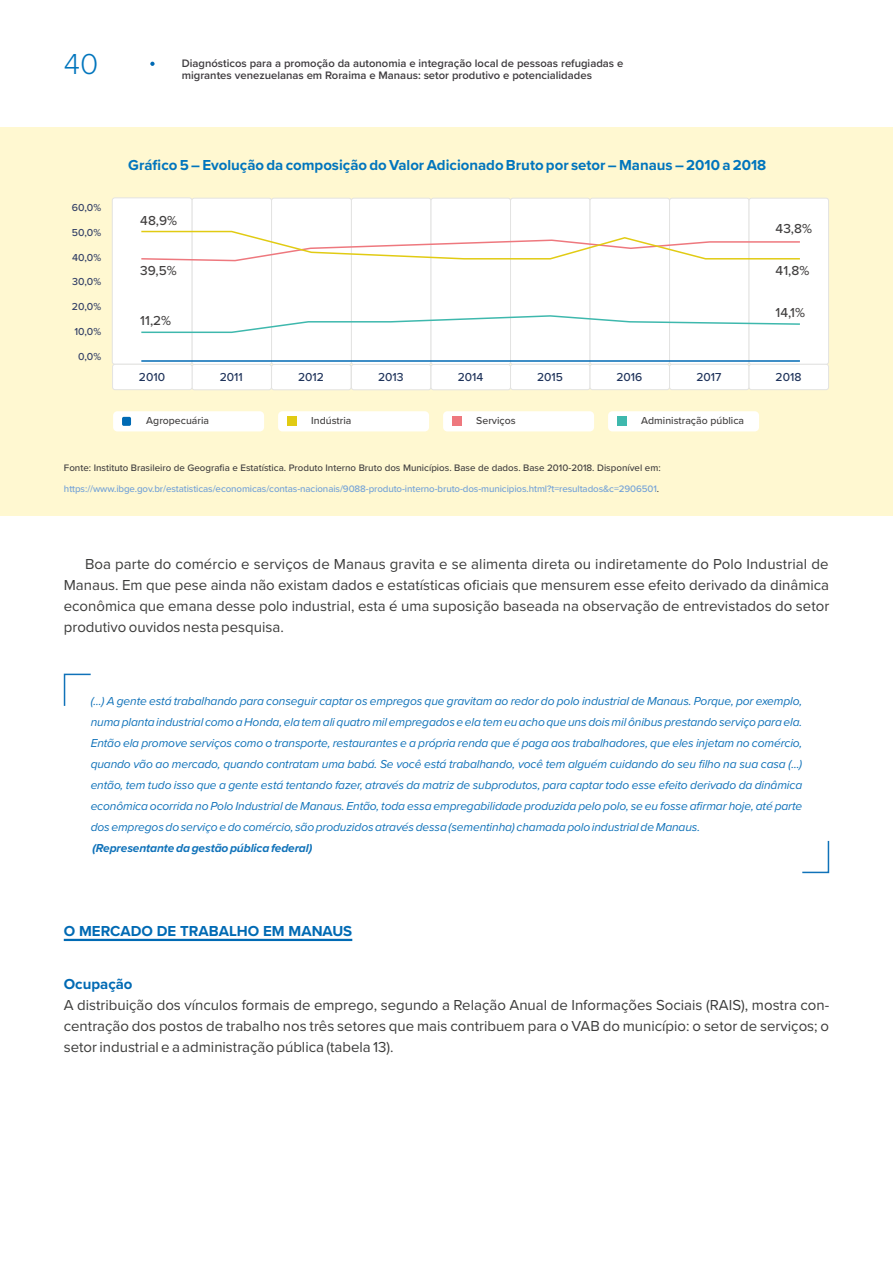
<style>
.page{position:relative;width:893px;height:1263px;background:#fff}
.page>*{position:absolute;margin:0;border:0;box-sizing:border-box;transform-origin:0 0}
.t1{font:300 30px "Proxima Nova";color:#0075bd}
.t2{font:15px/21px "Proxima Nova";color:#3c3c3b;text-align:justify}
.t3{font:700 15px "Proxima Nova";color:#0075bd}
.t4{font:700 15px "Proxima Nova";color:#006ab4}
.t5{font:500 13.5px "Proxima Nova";color:#424040}
.t6{font:italic 12px/21px "Proxima Nova";letter-spacing:-.01em;color:#1072b9;text-align:justify}
.t7{font:italic 700 12px "Proxima Nova";letter-spacing:-.01em;color:#1072b9}
.t8{font:500 12px "Proxima Nova";color:#1f335b}
.t9{font:600 11.25px/12px "Proxima Nova";color:#403d40}
.t10{font:500 10.5px "Proxima Nova";color:#424040}
.t11{font:500 10.5px "Proxima Nova";color:#323f66}
.t12{font:500 9.75px/20.7px "Proxima Nova";letter-spacing:-.01em;color:#73a2d7}
.s1{color:#424040}
</style>
<div class="page">
<svg style="left:150px;top:62px;width:5px;height:4px"></svg>
<svg style="left:63px;top:673px;width:28px;height:33px"></svg>
<svg style="left:802px;top:840px;width:28px;height:34px"></svg>
<hr style="left:64px;top:939px;width:288px;height:2px;background:#006ab4">
<div style="left:0;top:128px;width:893px;height:388px;background:#fff8d1"></div>
<div style="left:192px;top:198px;width:80px;height:167px;background:#fff;border-radius:3px"></div>
<div style="left:191px;top:198px;width:81px;height:167px;border:1px solid #e3e3e2;border-radius:3px"></div>
<div style="left:112px;top:198px;width:80px;height:166px;background:#fff;border-radius:3px"></div>
<div style="left:112px;top:197px;width:80px;height:168px;border:1px solid #e3e3e2;border-radius:3px"></div>
<div style="left:351px;top:198px;width:80px;height:167px;background:#fff;border-radius:3px"></div>
<div style="left:351px;top:198px;width:80px;height:167px;border:1px solid #e3e3e2;border-radius:3px"></div>
<div style="left:272px;top:198px;width:79px;height:167px;background:#fff;border-radius:3px"></div>
<div style="left:271px;top:198px;width:81px;height:167px;border:1px solid #e3e3e2;border-radius:3px"></div>
<div style="left:431px;top:198px;width:79px;height:167px;background:#fff;border-radius:3px"></div>
<div style="left:431px;top:198px;width:80px;height:167px;border:1px solid #e3e3e2;border-radius:3px"></div>
<div style="left:510px;top:198px;width:80px;height:166px;background:#fff;border-radius:3px"></div>
<div style="left:510px;top:198px;width:80px;height:167px;border:1px solid #e3e3e2;border-radius:3px"></div>
<div style="left:590px;top:198px;width:79px;height:166px;background:#fff;border-radius:3px"></div>
<div style="left:590px;top:198px;width:80px;height:167px;border:1px solid #e3e3e2;border-radius:3px"></div>
<div style="left:669px;top:198px;width:80px;height:166px;background:#fff;border-radius:3px"></div>
<div style="left:669px;top:198px;width:80px;height:167px;border:1px solid #e3e3e2;border-radius:3px"></div>
<div style="left:749px;top:198px;width:79px;height:166px;background:#fff;border-radius:3px"></div>
<div style="left:749px;top:198px;width:80px;height:167px;border:1px solid #e3e3e2;border-radius:3px"></div>
<div style="left:192px;top:364px;width:79px;height:26px;background:#fff;border-radius:3px"></div>
<div style="left:191px;top:364px;width:81px;height:26px;border:1px solid #e3e3e2;border-radius:3px"></div>
<div style="left:113px;top:364px;width:79px;height:26px;background:#fff;border-radius:3px"></div>
<div style="left:112px;top:364px;width:80px;height:26px;border:1px solid #e3e3e2;border-radius:3px"></div>
<div style="left:351px;top:364px;width:80px;height:26px;background:#fff;border-radius:3px"></div>
<div style="left:351px;top:364px;width:80px;height:26px;border:1px solid #e3e3e2;border-radius:3px"></div>
<div style="left:272px;top:364px;width:79px;height:26px;background:#fff;border-radius:3px"></div>
<div style="left:271px;top:364px;width:80px;height:26px;border:1px solid #e3e3e2;border-radius:3px"></div>
<div style="left:431px;top:364px;width:79px;height:26px;background:#fff;border-radius:3px"></div>
<div style="left:431px;top:364px;width:80px;height:26px;border:1px solid #e3e3e2;border-radius:3px"></div>
<div style="left:510px;top:364px;width:80px;height:26px;background:#fff;border-radius:3px"></div>
<div style="left:510px;top:364px;width:80px;height:26px;border:1px solid #e3e3e2;border-radius:3px"></div>
<div style="left:590px;top:364px;width:79px;height:26px;background:#fff;border-radius:3px"></div>
<div style="left:590px;top:364px;width:80px;height:26px;border:1px solid #e3e3e2;border-radius:3px"></div>
<div style="left:669px;top:364px;width:80px;height:26px;background:#fff;border-radius:3px"></div>
<div style="left:669px;top:364px;width:80px;height:26px;border:1px solid #e3e3e2;border-radius:3px"></div>
<div style="left:749px;top:364px;width:79px;height:26px;background:#fff;border-radius:3px"></div>
<div style="left:749px;top:364px;width:80px;height:26px;border:1px solid #e3e3e2;border-radius:3px"></div>
<hr style="left:141px;top:360px;width:659px;height:2px;background:#006ab4">
<svg style="left:141px;top:314px;width:659px;height:20px"></svg>
<svg style="left:141px;top:230px;width:659px;height:32px"></svg>
<div style="left:113px;top:411px;width:151px;height:20px;background:#fff;border-radius:4px"></div>
<div style="left:122px;top:417px;width:9px;height:9px;background:#006ab4;border-radius:2px"></div>
<div style="left:278px;top:411px;width:151px;height:20px;background:#fff;border-radius:4px"></div>
<svg style="left:287px;top:417px;width:9px;height:9px"></svg>
<div style="left:443px;top:411px;width:151px;height:20px;background:#fff;border-radius:4px"></div>
<svg style="left:452px;top:417px;width:9px;height:9px"></svg>
<div style="left:608px;top:411px;width:151px;height:20px;background:#fff;border-radius:4px"></div>
<svg style="left:617px;top:417px;width:9px;height:9px"></svg>
<h1 class="t1" style="left:64px;top:41px;width:36px">40</h1>
<p class="t9" style="left:182px;top:57px;width:443px">Diagnósticos para a promoção da autonomia e integração local de pessoas refugiadas e migrantes venezuelanas em Roraima e Manaus: setor produtivo e potencialidades</p>
<p class="t11" style="left:72px;top:199px;width:31px">60,0%</p>
<p class="t11" style="left:72px;top:224px;width:31px">50,0%</p>
<p class="t11" style="left:72px;top:249px;width:30px">40,0%</p>
<p class="t11" style="left:72px;top:274px;width:30px">30,0%</p>
<p class="t11" style="left:72px;top:299px;width:31px">20,0%</p>
<p class="t11" style="left:74px;top:324px;width:28px">10,0%</p>
<p class="t11" style="left:78px;top:349px;width:24px">0,0%</p>
<p class="t3" style="left:128px;top:153px;width:640px">Gráfico 5 – Evolução da composição do Valor Adicionado Bruto por setor – Manaus – 2010 a 2018</p>
<p class="t5" style="left:140px;top:211px;width:38px">48,9%</p>
<p class="t5" style="left:140px;top:260px;width:38px">39,5%</p>
<p class="t5" style="left:140px;top:310px;width:32px">11,2%</p>
<p class="t5" style="left:776px;top:218px;width:38px">43,8%</p>
<p class="t5" style="left:776px;top:260px;width:35px">41,8%</p>
<p class="t5" style="left:776px;top:302px;width:31px">14,1%</p>
<p class="t8" style="left:139px;top:368px;width:28px">2010</p>
<p class="t8" style="left:220px;top:368px;width:25px">2011</p>
<p class="t8" style="left:298px;top:368px;width:27px">2012</p>
<p class="t8" style="left:378px;top:368px;width:27px">2013</p>
<p class="t8" style="left:458px;top:368px;width:27px">2014</p>
<p class="t8" style="left:537px;top:368px;width:27px">2015</p>
<p class="t8" style="left:616px;top:368px;width:27px">2016</p>
<p class="t8" style="left:696px;top:368px;width:27px">2017</p>
<p class="t8" style="left:776px;top:368px;width:27px">2018</p>
<p class="t10" style="left:146px;top:413px;width:64px">Agropecuária</p>
<p class="t10" style="left:311px;top:413px;width:42px">Indústria</p>
<p class="t10" style="left:476px;top:413px;width:41px">Serviços</p>
<p class="t10" style="left:641px;top:413px;width:104px">Administração pública</p>
<p class="t12" style="left:64px;top:457px;width:598px"><span class="s1">Fonte: Instituto Brasileiro de Geografia e Estatística. Produto Interno Bruto dos Municípios. Base de dados. Base 2010-2018. Disponível em: </span>https://www.ibge.gov.br/estatisticas/economicas/contas-nacionais/9088-produto-interno-bruto-dos-municipios.html?t=resultados&amp;c=2906501<span class="s1">.</span></p>
<p class="t2" style="left:64px;top:552px;width:767px;text-indent:21px">Boa parte do comércio e serviços de Manaus gravita e se alimenta direta ou indiretamente do Polo Industrial de Manaus. Em que pese ainda não existam dados e estatísticas oficiais que mensurem esse efeito derivado da dinâmica econômica que emana desse polo industrial, esta é uma suposição baseada na observação de entrevistados do setor produtivo ouvidos nesta pesquisa.</p>
<p class="t6" style="left:91px;top:690px;width:713px">(...) A gente está trabalhando para conseguir captar os empregos que gravitam ao redor do polo industrial de Manaus. Porque, por exemplo, numa planta industrial como a Honda, ela tem ali quatro mil empregados e ela tem eu acho que uns dois mil ônibus prestando serviço para ela.<br>Então ela promove serviços como o transporte, restaurantes e a própria renda que é paga aos trabalhadores, que eles injetam no comércio, quando vão ao mercado, quando contratam uma babá. Se você está trabalhando, você tem alguém cuidando do seu filho na sua casa (...) então, tem tudo isso que a gente está tentando fazer, através da matriz de subprodutos, para captar todo esse efeito derivado da dinâmica econômica ocorrida no Polo Industrial de Manaus. Então, toda essa empregabilidade produzida pelo polo, se eu fosse afirmar hoje, até parte dos empregos do serviço e do comércio, são produzidos através dessa (sementinha) chamada polo industrial de Manaus.</p>
<p class="t7" style="left:92px;top:839px;width:221px">(Representante da gestão pública federal)</p>
<p class="t4" style="left:64px;top:920px;width:290px">O MERCADO DE TRABALHO EM MANAUS</p>
<p class="t4" style="left:64px;top:972px;width:70px">Ocupação</p>
<p class="t2" style="left:64px;top:993px;width:767px">A distribuição dos vínculos formais de emprego, segundo a Relação Anual de Informações Sociais (RAIS), mostra con&shy;centração dos postos de trabalho nos três setores que mais contribuem para o VAB do município: o setor de serviços; o setor industrial e a administração pública (tabela 13).</p>
</div>
